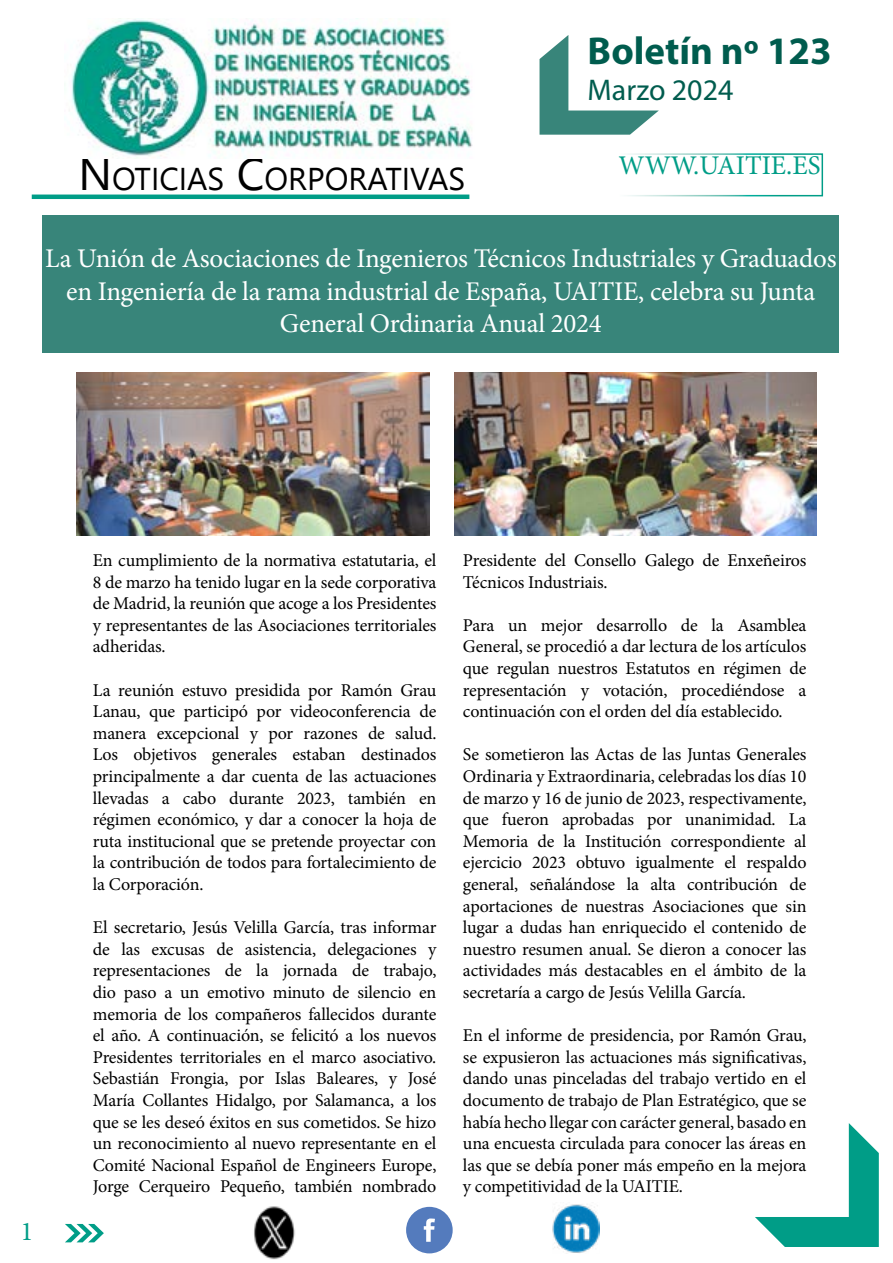
<style>
.page{position:relative;width:893px;height:1263px;background:#fff}
.page>*{position:absolute;margin:0;border:0;box-sizing:border-box;transform-origin:0 0}
.t1{font:700 39px "Myriad Pro";color:#005c4e}
.t2{font:31.5px "Segoe UI Emoji";color:#000}
.t3{font:30px "Myriad Pro";color:#005c4e}
.t4{font:27px/32.4px "Minion Pro";letter-spacing:-.01em;color:#fff;text-align:center}
.t5{font:27px "Minion Pro";color:#009d87}
.t6{font:18px/21.6px "Minion Pro";letter-spacing:-.01em;color:#000;text-align:justify}
</style>
<div class="page">
<svg style="left:65px;top:1224px;width:39px;height:18px"></svg>
<div style="left:406px;top:1207px;width:47px;height:46px;background:#547bbd;border-radius:50%"></div>
<svg style="left:424px;top:1218px;width:11px;height:24px"></svg>
<img style="left:553px;top:1204px;width:46px;height:49px">
<svg style="left:539px;top:35px;width:120px;height:100px"></svg>
<div style="left:617px;top:153px;width:206px;height:43px;border:2px solid #fff"></div>
<hr style="left:32px;top:195px;width:437px;height:4px;background:#009d87">
<img style="left:71px;top:18px;width:402px;height:138px">
<svg style="left:755px;top:1123px;width:124px;height:124px"></svg>
<img style="left:254px;top:1206px;width:41px;height:54px">
<div style="left:43px;top:215px;width:796px;height:138px;background:#38857a"></div>
<img style="left:77px;top:372px;width:352px;height:164px">
<img style="left:454px;top:372px;width:363px;height:164px">
<h2 class="t2" style="left:208px;top:160px;width:259px">▲ □□▼❖▲</h2>
<h1 class="t1" style="left:588px;top:26px;width:246px">Boletín nº 123</h1>
<h3 class="t3" style="left:588px;top:72px;width:147px">Marzo 2024</h3>
<h3 class="t5" style="left:618px;top:148px;width:204px">WWW.UAITIE.ES</h3>
<h3 class="t4" style="left:45px;top:243px;width:793px">La Unión de Asociaciones de Ingenieros Técnicos Industriales y Graduados en Ingeniería de la rama industrial de España, UAITIE, celebra su Junta<br>General Ordinaria Anual 2024</h3>
<h3 class="t4" style="left:76px;top:243px;width:744px">La UAITIE c ncurre a las Elecciones de la Asociación Española para la<br>Calidad, AEC y consigue un cargo en la directiva de la Organización</h3>
<h3 class="t5" style="left:21px;top:1213px;width:14px">1</h3>
<p class="t6" style="left:93px;top:549px;width:345px">En cumplimiento de la normativa estatutaria, el 8 de marzo ha tenido lugar en la sede corporativa de Madrid, la reunión que acoge a los Presidentes y representantes de las Asociaciones territoriales adheridas.</p>
<p class="t6" style="left:93px;top:679px;width:345px">La reunión estuvo presidida por Ramón Grau Lanau, que participó por videoconferencia de manera excepcional y por razones de salud.<br>Los objetivos generales estaban destinados principalmente a dar cuenta de las actuaciones llevadas a cabo durante 2023, también en régimen económico, y dar a conocer la hoja de ruta institucional que se pretende proyectar con la contribución de todos para fortalecimiento de la Corporación.</p>
<p class="t6" style="left:93px;top:917px;width:345px">El secretario, Jesús Velilla García, tras informar de las excusas de asistencia, delegaciones y representaciones de la jornada de trabajo, dio paso a un emotivo minuto de silencio en memoria de los compañeros fallecidos durante el año. A continuación, se felicitó a los nuevos Presidentes territoriales en el marco asociativo.<br>Sebastián Frongia, por Islas Baleares, y José María Collantes Hidalgo, por Salamanca, a los que se les deseó éxitos en sus cometidos. Se hizo un reconocimiento al nuevo representante en el Comité Nacional Español de Engineers Europe, Jorge Cerqueiro Pequeño, también nombrado</p>
<p class="t6" style="left:463px;top:549px;width:345px">Presidente del Consello Galego de Enxeñeiros<br>Técnicos Industriais.</p>
<p class="t6" style="left:463px;top:614px;width:345px">Para un mejor desarrollo de la Asamblea General, se procedió a dar lectura de los artículos que regulan nuestros Estatutos en régimen de representación y votación, procediéndose a continuación con el orden del día establecido.</p>
<p class="t6" style="left:463px;top:744px;width:345px">Se sometieron las Actas de las Juntas Generales Ordinaria y Extraordinaria, celebradas los días 10 de marzo y 16 de junio de 2023, respectivamente, que fueron aprobadas por unanimidad. La Memoria de la Institución correspondiente al ejercicio 2023 obtuvo igualmente el respaldo general, señalándose la alta contribución de aportaciones de nuestras Asociaciones que sin lugar a dudas han enriquecido el contenido de nuestro resumen anual. Se dieron a conocer las actividades más destacables en el ámbito de la secretaría a cargo de Jesús Velilla García.</p>
<p class="t6" style="left:463px;top:1025px;width:345px">En el informe de presidencia, por Ramón Grau, se expusieron las actuaciones más significativas, dando unas pinceladas del trabajo vertido en el documento de trabajo de Plan Estratégico, que se había hecho llegar con carácter general, basado en una encuesta circulada para conocer las áreas en las que se debía poner más empeño en la mejora y competitividad de la UAITIE.</p>
</div>
